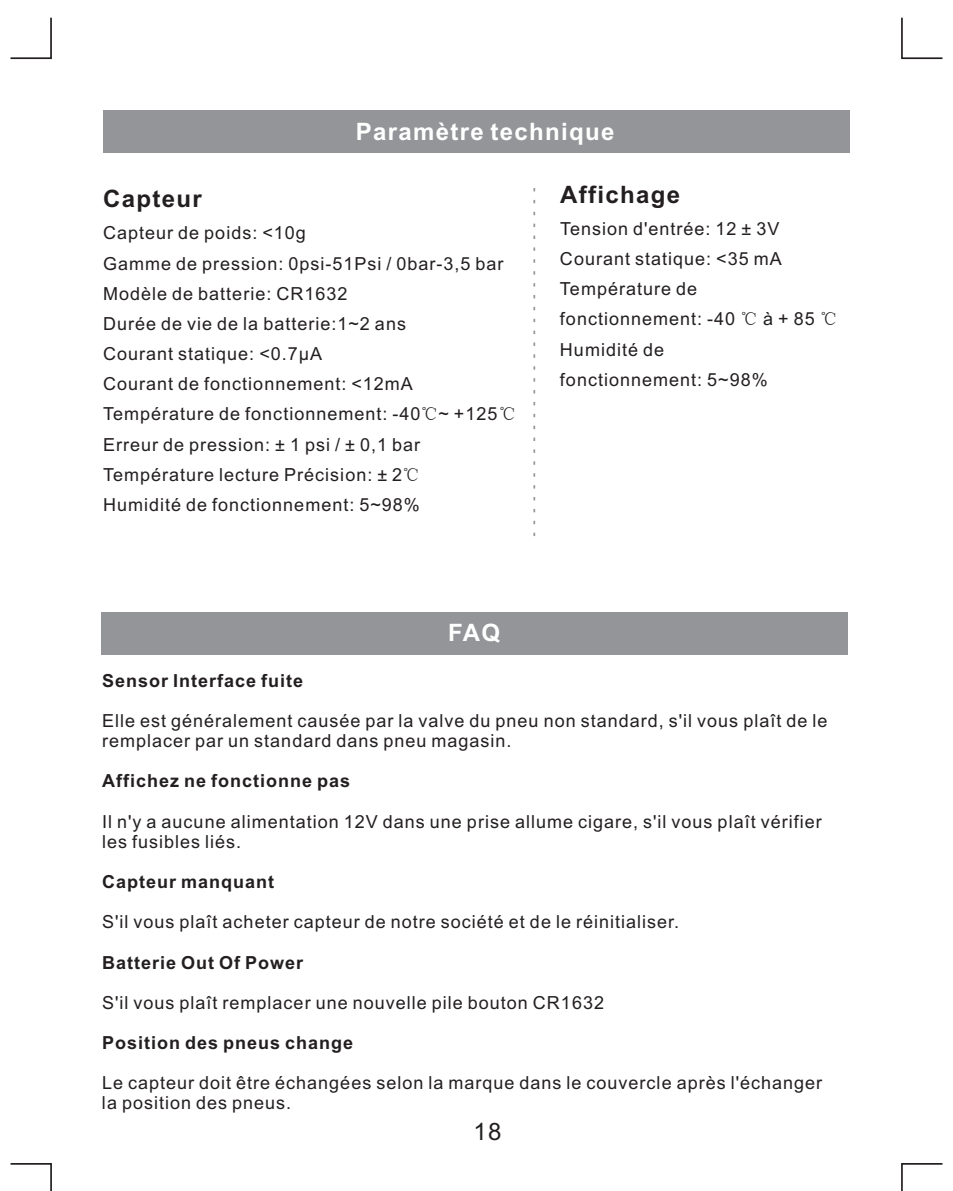
<style>
.page{position:relative;width:953px;height:1191px;background:#fff}
.page>*{position:absolute;margin:0;border:0;box-sizing:border-box;transform-origin:0 0}
.t1{font:700 24px "Arial";letter-spacing:.055em;color:#fff}
.t2{font:700 24px "Arial";letter-spacing:.055em;color:#231f20}
.t3{font:24px "Arial";color:#231f20}
.t4{font:18px/30.3px "Arial";letter-spacing:.055em;color:#231f20}
.t5{font:700 18px "Arial";letter-spacing:.055em;color:#231f20}
.s1{font-family:"Sim Sun"}
</style>
<div class="page">
<svg style="left:10px;top:17px;width:42px;height:43px"></svg>
<svg style="left:901px;top:17px;width:42px;height:43px"></svg>
<svg style="left:10px;top:1163px;width:42px;height:28px"></svg>
<svg style="left:901px;top:1163px;width:42px;height:28px"></svg>
<div style="left:102px;top:110px;width:747px;height:43px;background:#939598"></div>
<div style="left:101px;top:612px;width:746px;height:42px;background:#939598"></div>
<svg style="left:533px;top:188px;width:2px;height:348px"></svg>
<h1 class="t1" style="left:356px;top:123px;width:260px">Paramètre technique</h1>
<h1 class="t2" style="left:103px;top:190px;width:100px">Capteur</h1>
<p class="t4" style="left:103px;top:219px;width:415px">Capteur de poids: &lt;10g<br>Gamme de pression: 0psi-51Psi / 0bar-3,5 bar Modèle de batterie: CR1632<br>Durée de vie de la batterie:1~2 ans<br>Courant statique: &lt;0.7μA<br>Courant de fonctionnement: &lt;12mA Température de fonctionnement: -40<span class="s1">℃</span>~ +125<span class="s1">℃ </span>Erreur de pression: ± 1 psi / ± 0,1 bar Température lecture Précision: ± 2<span class="s1">℃<br></span>Humidité de fonctionnement: 5~98%</p>
<h1 class="t1" style="left:448px;top:624px;width:54px">FAQ</h1>
<h1 class="t2" style="left:560px;top:185px;width:122px">Affichage</h1>
<p class="t4" style="left:560px;top:215px;width:279px">Tension d'entrée: 12 ± 3V<br>Courant statique: &lt;35 mA<br>Température de fonctionnement: -40 <span class="s1">℃</span> à + 85 <span class="s1">℃<br></span>Humidité de<br>fonctionnement: 5~98%</p>
<p class="t5" style="left:102px;top:674px;width:203px">Sensor Interface fuite</p>
<p class="t4" style="left:102px;top:712px;width:726px;line-height:20.1px">Elle est généralement causée par la valve du pneu non standard, s'il vous plaît de le remplacer par un standard dans pneu magasin.</p>
<p class="t5" style="left:102px;top:774px;width:250px">Affichez ne fonctionne pas</p>
<p class="t4" style="left:102px;top:813px;width:721px;line-height:20.1px">Il n'y a aucune alimentation 12V dans une prise allume cigare, s'il vous plaît vérifier les fusibles liés.</p>
<p class="t5" style="left:102px;top:875px;width:174px">Capteur manquant</p>
<p class="t4" style="left:102px;top:908px;width:578px">S'il vous plaît acheter capteur de notre société et de le réinitialiser.</p>
<p class="t5" style="left:102px;top:955px;width:203px">Batterie Out Of Power</p>
<p class="t4" style="left:102px;top:989px;width:503px">S'il vous plaît remplacer une nouvelle pile bouton CR1632</p>
<p class="t5" style="left:102px;top:1035px;width:253px">Position des pneus change</p>
<p class="t4" style="left:102px;top:1074px;width:721px;line-height:20.1px">Le capteur doit être échangées selon la marque dans le couvercle après l'échanger la position des pneus.</p>
<h1 class="t3" style="left:473px;top:1122px;width:30px">18</h1>
</div>
